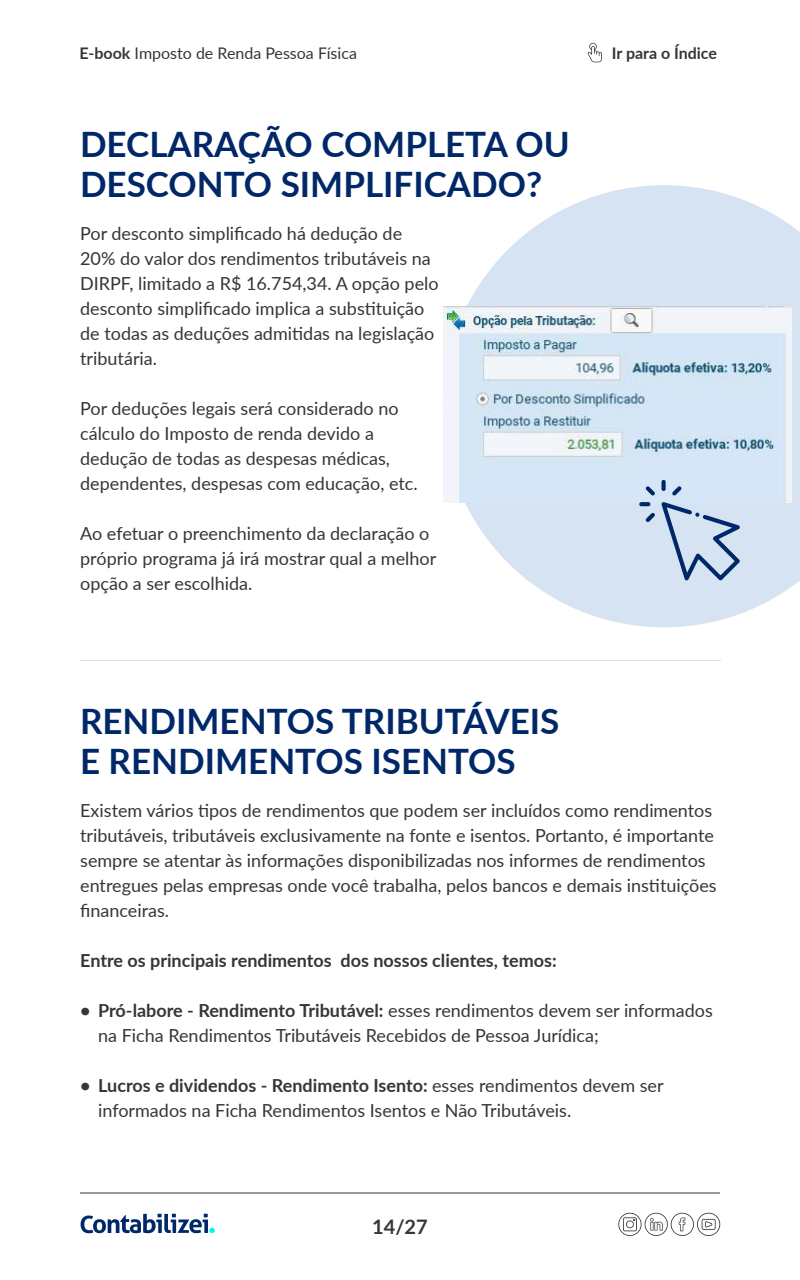
<style>
.page{position:relative;width:800px;height:1280px;background:#fff}
.page>*{position:absolute;margin:0;border:0;box-sizing:border-box;transform-origin:0 0}
.t1{font:700 35px/40px "Lato";color:#002868}
.t2{font:700 20px "Lato";color:#363636}
.t3{font:18px/25px "Lato";color:#363636}
.t4{font:700 18px "Lato";color:#363636}
.t5{font:16px "Lato";color:#363636}
.t6{font:700 16px "Lato";color:#363636}
.s1{font-weight:700}
</style>
<div class="page">
<svg style="left:81px;top:1214px;width:134px;height:19px"></svg>
<svg style="left:618px;top:1212px;width:103px;height:24px"></svg>
<svg style="left:588px;top:43px;width:14px;height:19px"></svg>
<hr style="left:80px;top:1193px;width:640px;height:1px;background:#363636">
<svg style="left:443px;top:185px;width:357px;height:442px;fill:#d6e3f2"></svg>
<img style="left:444px;top:307px;width:348px;height:196px">
<svg style="left:661px;top:480px;width:5px;height:11px"></svg>
<svg style="left:639px;top:502px;width:12px;height:4px"></svg>
<svg style="left:672px;top:486px;width:9px;height:10px"></svg>
<svg style="left:646px;top:513px;width:9px;height:9px"></svg>
<svg style="left:646px;top:486px;width:9px;height:9px"></svg>
<svg style="left:661px;top:502px;width:79px;height:78px"></svg>
<hr style="left:80px;top:660px;width:641px;height:1px;background:#d6e3f2">
<p class="t5" style="left:79px;top:42px;width:279px"><span class="s1">E-book</span> Imposto de Renda Pessoa Física</p>
<p class="t6" style="left:612px;top:41px;width:107px">Ir para o Índice</p>
<h1 class="t1" style="left:80px;top:123px;width:491px">DECLARAÇÃO COMPLETA OU<br>DESCONTO SIMPLIFICADO?</h1>
<p class="t3" style="left:80px;top:220px;width:360px">Por desconto simplificado há dedução de 20% do valor dos rendimentos tributáveis na DIRPF, limitado a R$ 16.754,34. A opção pelo desconto simplificado implica a substituição de todas as deduções admitidas na legislação tributária.</p>
<p class="t3" style="left:80px;top:395px;width:339px">Por deduções legais será considerado no cálculo do Imposto de renda devido a dedução de todas as despesas médicas, dependentes, despesas com educação, etc.</p>
<p class="t3" style="left:80px;top:520px;width:358px">Ao efetuar o preenchimento da declaração o próprio programa já irá mostrar qual a melhor opção a ser escolhida.</p>
<h1 class="t1" style="left:80px;top:700px;width:481px">RENDIMENTOS TRIBUTÁVEIS<br>E RENDIMENTOS ISENTOS</h1>
<p class="t3" style="left:80px;top:797px;width:638px">Existem vários tipos de rendimentos que podem ser incluídos como rendimentos tributáveis, tributáveis exclusivamente na fonte e isentos. Portanto, é importante sempre se atentar às informações disponibilizadas nos informes de rendimentos entregues pelas empresas onde você trabalha, pelos bancos e demais instituições financeiras.</p>
<p class="t4" style="left:80px;top:947px;width:478px">Entre os principais rendimentos dos nossos clientes, temos:</p>
<p class="t3" style="left:98px;top:997px;width:616px;text-indent:-18px"><span class="s1">• Pró-labore - Rendimento Tributável:</span> esses rendimentos devem ser informados na Ficha Rendimentos Tributáveis Recebidos de Pessoa Jurídica;</p>
<p class="t3" style="left:98px;top:1072px;width:567px;text-indent:-18px"><span class="s1">• Lucros e dividendos - Rendimento Isento:</span> esses rendimentos devem ser informados na Ficha Rendimentos Isentos e Não Tributáveis.</p>
<p class="t2" style="left:372px;top:1212px;width:57px">14/27</p>
</div>
